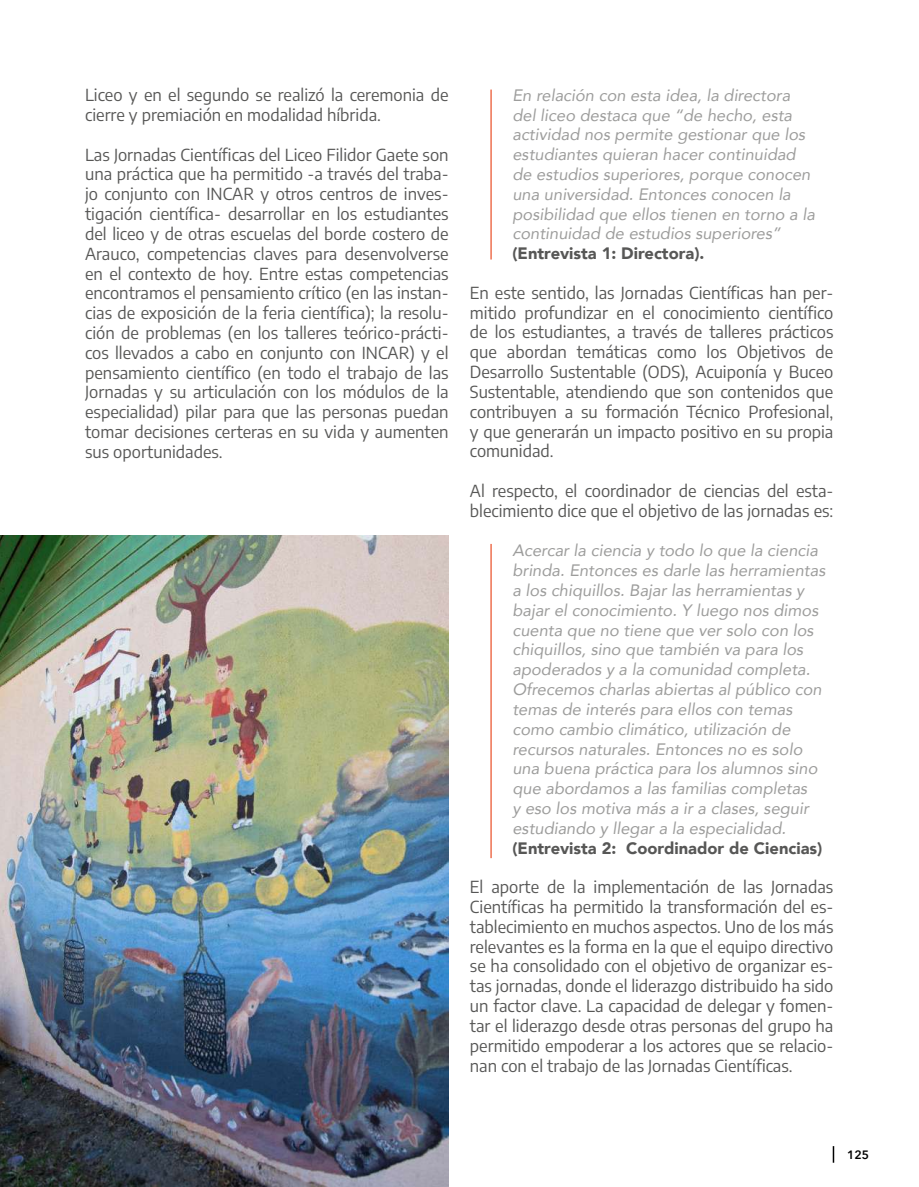
<style>
.page{position:relative;width:919px;height:1187px;background:#fff}
.page>*{position:absolute;margin:0;border:0;box-sizing:border-box;transform-origin:0 0}
.t1{font:16.5px/19.8px "Encode Sans";color:#575756;text-align:justify}
.t2{font:italic 16.5px/19.8px "Avenir";color:#9d9d9c}
.t3{font:900 16.5px "Avenir";color:#575756}
.t4{font:600 12px "Avenir Next LT Pro";color:#000}
</style>
<div class="page">
<svg style="left:832px;top:1146px;width:2px;height:16px"></svg>
<img style="left:0;top:535px;width:448px;height:651px">
<hr style="left:490px;top:90px;width:2px;height:169px;background:#ee7151">
<hr style="left:490px;top:544px;width:2px;height:314px;background:#ee7151">
<p class="t1" style="left:85px;top:84px;width:365px">Liceo y en el segundo se realizó la ceremonia de cierre y premiación en modalidad híbrida.</p>
<p class="t1" style="left:85px;top:144px;width:365px">Las Jornadas Científicas del Liceo Filidor Gaete son una práctica que ha permitido -a través del traba&shy;jo conjunto con INCAR y otros centros de inves&shy;tigación científica- desarrollar en los estudiantes del liceo y de otras escuelas del borde costero de Arauco, competencias claves para desenvolverse en el contexto de hoy. Entre estas competencias encontramos el pensamiento crítico (en las instan&shy;cias de exposición de la feria científica); la resolu&shy;ción de problemas (en los talleres teórico-prácti&shy;cos llevados a cabo en conjunto con INCAR) y el pensamiento científico (en todo el trabajo de las Jornadas y su articulación con los módulos de la especialidad) pilar para que las personas puedan tomar decisiones certeras en su vida y aumenten sus oportunidades.</p>
<p class="t2" style="left:512px;top:85px;width:304px">En relación con esta idea, la directora del liceo destaca que “de hecho, esta actividad nos permite gestionar que los estudiantes quieran hacer continuidad de estudios superiores, porque conocen una universidad. Entonces conocen la posibilidad que ellos tienen en torno a la continuidad de estudios superiores”</p>
<p class="t3" style="left:512px;top:239px;width:193px">(Entrevista 1: Directora).</p>
<p class="t1" style="left:470px;top:282px;width:365px">En este sentido, las Jornadas Científicas han per&shy;mitido profundizar en el conocimiento científico de los estudiantes, a través de talleres prácticos que abordan temáticas como los Objetivos de Desarrollo Sustentable (ODS), Acuiponía y Buceo Sustentable, atendiendo que son contenidos que contribuyen a su formación Técnico Profesional, y que generarán un impacto positivo en su propia comunidad.</p>
<p class="t1" style="left:470px;top:480px;width:365px">Al respecto, el coordinador de ciencias del esta&shy;blecimiento dice que el objetivo de las jornadas es:</p>
<p class="t2" style="left:512px;top:540px;width:314px">Acercar la ciencia y todo lo que la ciencia brinda. Entonces es darle las herramientas a los chiquillos. Bajar las herramientas y bajar el conocimiento. Y luego nos dimos cuenta que no tiene que ver solo con los chiquillos, sino que también va para los apoderados y a la comunidad completa.<br>Ofrecemos charlas abiertas al público con temas de interés para ellos con temas como cambio climático, utilización de recursos naturales. Entonces no es solo una buena práctica para los alumnos sino que abordamos a las familias completas<br>y eso los motiva más a ir a clases, seguir estudiando y llegar a la especialidad.</p>
<p class="t3" style="left:512px;top:833px;width:311px">(Entrevista 2: Coordinador de Ciencias)</p>
<p class="t1" style="left:470px;top:876px;width:365px">El aporte de la implementación de las Jornadas Científicas ha permitido la transformación del es&shy;tablecimiento en muchos aspectos. Uno de los más relevantes es la forma en la que el equipo directivo se ha consolidado con el objetivo de organizar es&shy;tas jornadas, donde el liderazgo distribuido ha sido un factor clave. La capacidad de delegar y fomen&shy;tar el liderazgo desde otras personas del grupo ha permitido empoderar a los actores que se relacio&shy;nan con el trabajo de las Jornadas Científicas.</p>
<p class="t4" style="left:847px;top:1147px;width:23px">125</p>
</div>
